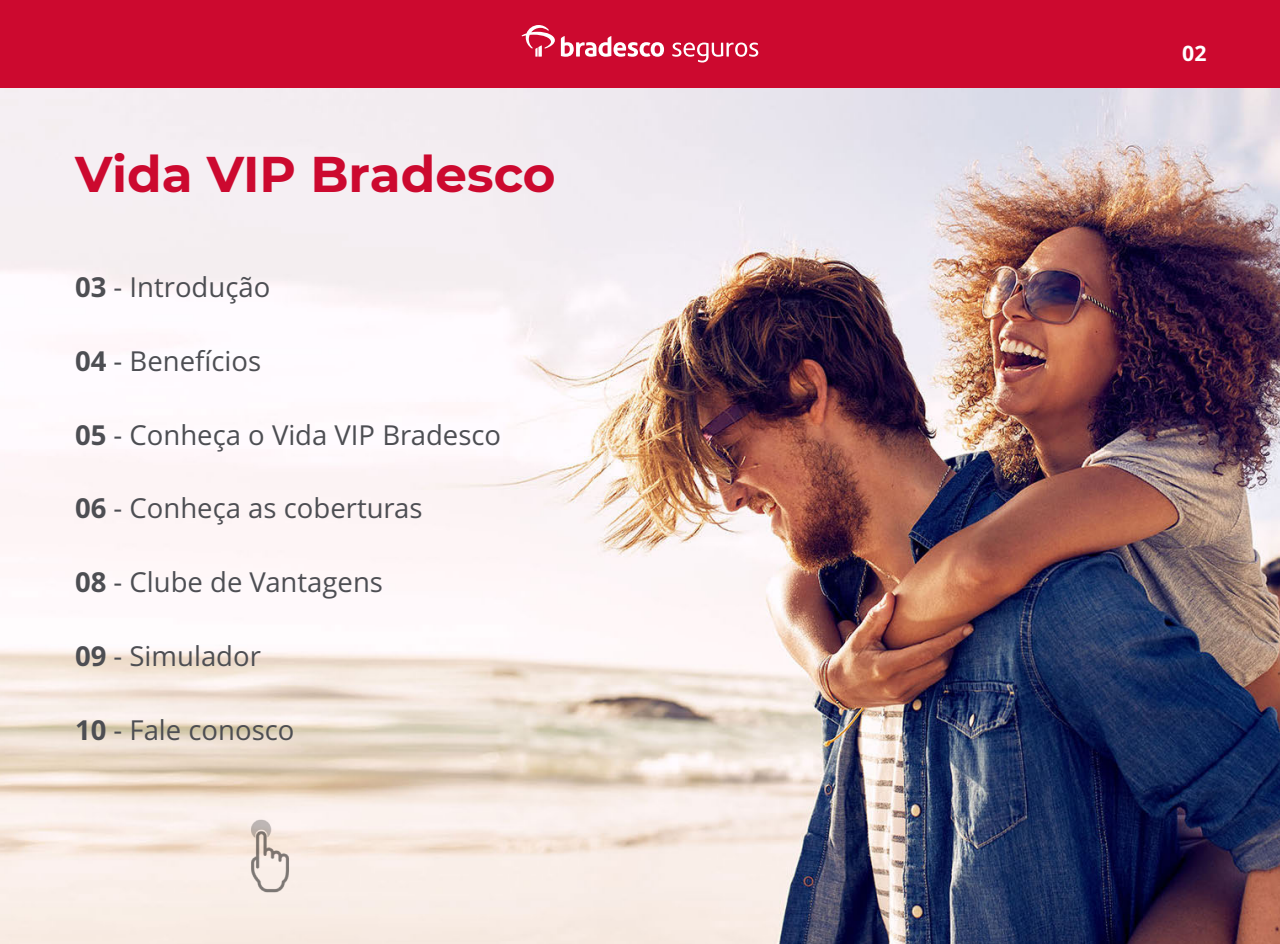
<style>
.page{position:relative;width:1280px;height:944px;background:#fff}
.page>*{position:absolute;margin:0;border:0;box-sizing:border-box;transform-origin:0 0}
.t1{font:700 50px "Montserrat";color:#cc092f}
.t2{font:27.5px "Open Sans";color:#4d4e53}
.t3{font:700 21.25px "Open Sans";color:#fff}
.s1{font-weight:700}
</style>
<div class="page">
<img style="left:0;top:88px;width:1280px;height:856px">
<div style="left:0;top:0;width:1280px;height:88px;background:#cc092f"></div>
<svg style="left:522px;top:25px;width:236px;height:37px"></svg>
<img style="left:232px;top:818px;width:75px;height:75px">
<h1 class="t1" style="left:75px;top:138px;width:482px">Vida VIP Bradesco</h1>
<p class="t2" style="left:75px;top:268px;width:197px"><span class="s1">03</span> - Introdução</p>
<p class="t2" style="left:75px;top:342px;width:188px"><span class="s1">04</span> - Benefícios</p>
<p class="t2" style="left:75px;top:416px;width:428px"><span class="s1">05</span> - Conheça o Vida VIP Bradesco</p>
<p class="t2" style="left:75px;top:489px;width:349px"><span class="s1">06</span> - Conheça as coberturas</p>
<p class="t2" style="left:75px;top:563px;width:310px"><span class="s1">08</span> - Clube de Vantagens</p>
<p class="t2" style="left:75px;top:637px;width:188px"><span class="s1">09</span> - Simulador</p>
<p class="t2" style="left:75px;top:711px;width:221px"><span class="s1">10</span> - Fale conosco</p>
<p class="t3" style="left:1182px;top:38px;width:26px">02</p>
</div>
